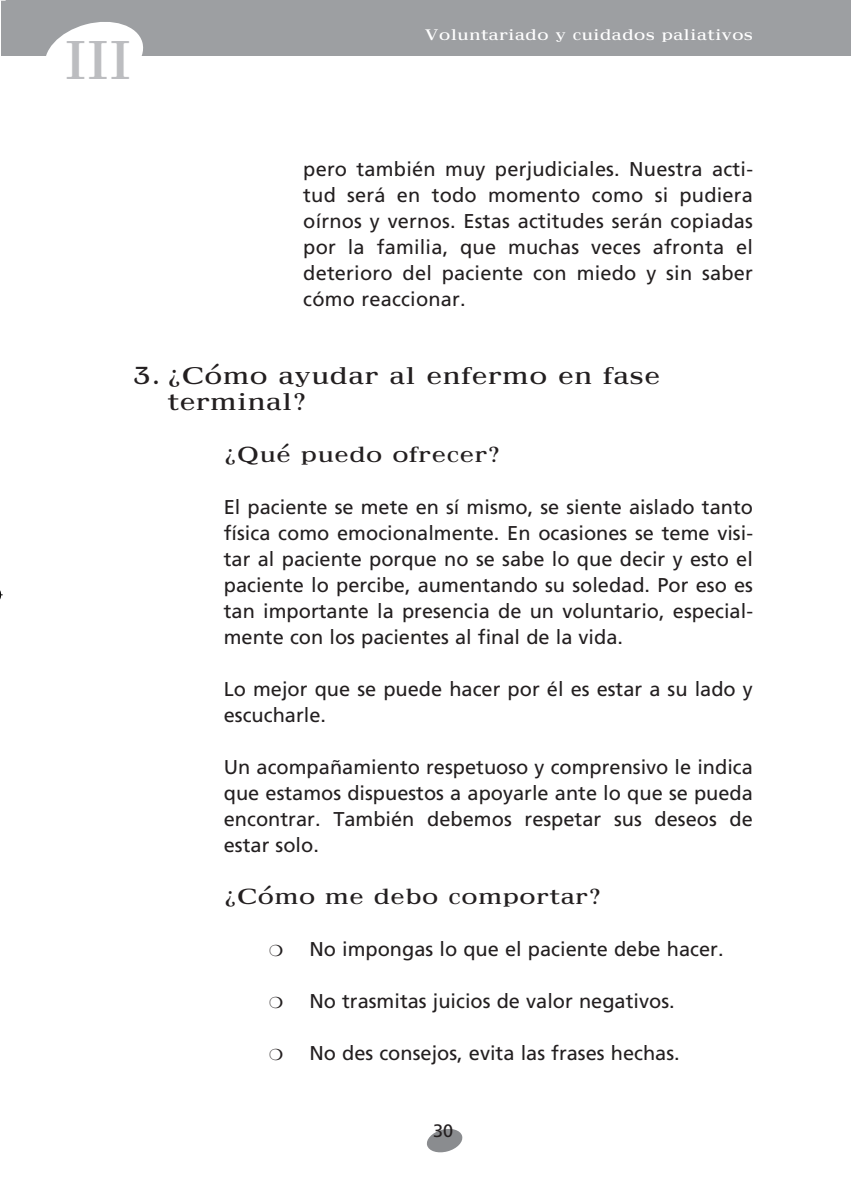
<style>
.page{position:relative;width:851px;height:1188px;background:#fff}
.page>*{position:absolute;margin:0;border:0;box-sizing:border-box;transform-origin:0 0}
.t1{font:50px "Maximus";color:#bcbdc0;scale:.8 1}
.t2{font:22px/26px "Maximus";color:#231f20}
.t3{font:20px/26px "Frutiger";color:#231f20;text-align:justify}
.t4{font:20px "Maximus";color:#231f20}
.t5{font:18px "Frutiger";color:#231f20}
.t6{font:14px "Maximus";color:#fff}
</style>
<div class="page">
<div style="left:1px;top:0;width:850px;height:56px;background:#9d9fa2"></div>
<svg style="left:427px;top:1129px;width:36px;height:24px"></svg>
<svg style="left:46px;top:22px;width:97px;height:34px"></svg>
<svg style="left:0;top:590px;width:3px;height:10px"></svg>
<h1 class="t1" style="left:64px;top:21px;width:86px">iii</h1>
<p class="t6" style="left:424px;top:24px;width:330px">voluntariado y cuidados paliativos</p>
<p class="t3" style="left:303px;top:155px;width:451px">pero también muy perjudiciales. Nuestra acti&shy;tud será en todo momento como si pudiera oírnos y vernos. Estas actitudes serán copiadas por la familia, que muchas veces afronta el deterioro del paciente con miedo y sin saber cómo reaccionar.</p>
<p class="t2" style="left:167px;top:362px;width:495px;text-indent:-34px">3. ¿Cómo ayudar al enfermo en fase terminal?</p>
<p class="t4" style="left:224px;top:438px;width:278px">¿Qué puedo ofrecer?</p>
<p class="t3" style="left:224px;top:493px;width:530px">El paciente se mete en sí mismo, se siente aislado tanto física como emocionalmente. En ocasiones se teme visi&shy;tar al paciente porque no se sabe lo que decir y esto el paciente lo percibe, aumentando su soledad. Por eso es tan importante la presencia de un voluntario, especial&shy;mente con los pacientes al final de la vida.</p>
<p class="t3" style="left:224px;top:675px;width:530px">Lo mejor que se puede hacer por él es estar a su lado y escucharle.</p>
<p class="t3" style="left:224px;top:753px;width:530px">Un acompañamiento respetuoso y comprensivo le indica que estamos dispuestos a apoyarle ante lo que se pueda encontrar. También debemos respetar sus deseos de estar solo.</p>
<p class="t4" style="left:224px;top:880px;width:379px">¿Cómo me debo comportar?</p>
<p class="t3" style="left:309px;top:935px;width:416px">No impongas lo que el paciente debe hacer.</p>
<p class="t3" style="left:309px;top:987px;width:367px">No trasmitas juicios de valor negativos.</p>
<p class="t3" style="left:309px;top:1039px;width:372px">No des consejos, evita las frases hechas.</p>
<p class="t5" style="left:433px;top:1120px;width:22px">30</p>
</div>
